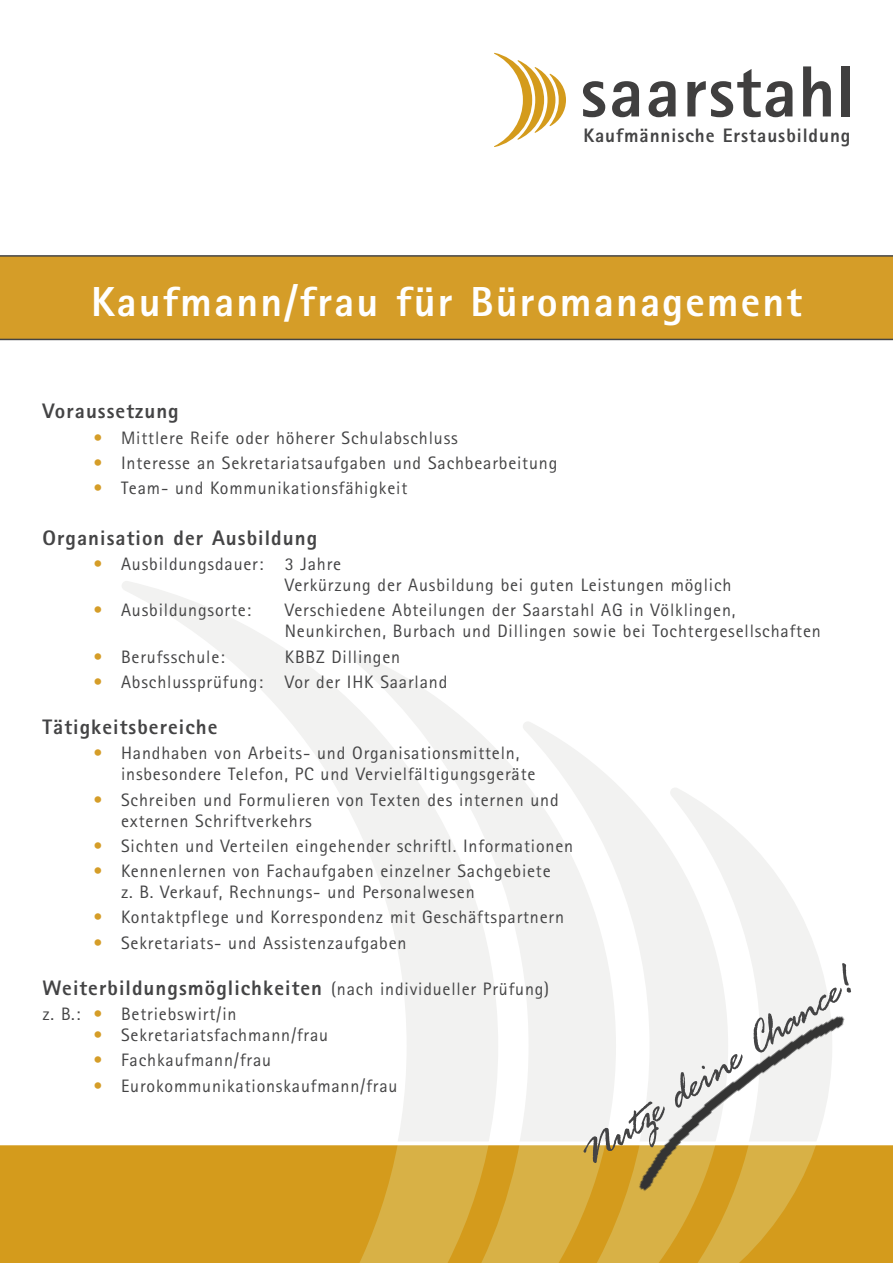
<style>
.page{position:relative;width:893px;height:1263px;background:#fff}
.page>*{position:absolute;margin:0;border:0;box-sizing:border-box;transform-origin:0 0}
.t1{font:46.35px "Rage Italic Plain";color:#444445}
.t2{font:800 42px "Rotis Sans Serif";letter-spacing:.05em;color:#fff}
.t3{font:800 21px "Rotis Sans Serif";letter-spacing:.05em;color:#444445}
.t4{font:800 19.5px "Rotis Sans Serif";letter-spacing:.05em;color:#444445}
.t5{font:18px/21px "Rotis Sans Serif";letter-spacing:.045em;color:#444445}
.s1{color:#d59d28}
.s2{font-weight:400;font-size:18px}
</style>
<div class="page">
<svg style="left:728px;top:823px;width:91px;height:136px;fill:#f2f2f1"></svg>
<svg style="left:616px;top:784px;width:112px;height:175px;fill:#f2f2f1"></svg>
<svg style="left:498px;top:722px;width:118px;height:419px;fill:#f2f2f1"></svg>
<svg style="left:122px;top:581px;width:376px;height:560px"></svg>
<div style="left:0;top:1142px;width:893px;height:121px;background:#d49b1c"></div>
<svg style="left:122px;top:1145px;width:656px;height:118px"></svg>
<hr style="left:0;top:1141px;width:893px;height:4px;background:#fff">
<img style="left:578px;top:959px;width:296px;height:260px">
<div style="left:0;top:255px;width:893px;height:85px;background:#d59d28"></div>
<svg style="left:494px;top:53px;width:72px;height:94px"></svg>
<svg style="left:583px;top:81px;width:22px;height:36px"></svg>
<svg style="left:612px;top:81px;width:27px;height:36px"></svg>
<svg style="left:649px;top:81px;width:27px;height:36px"></svg>
<svg style="left:803px;top:66px;width:28px;height:50px"></svg>
<div style="left:841px;top:66px;width:8px;height:50px;background:#403f3f"></div>
<svg style="left:687px;top:69px;width:105px;height:48px"></svg>
<p class="t4" style="left:583px;top:129px;width:269px">Kaufmännische Erstausbildung</p>
<h2 class="t2" style="left:91px;top:287px;width:712px">Kaufmann/frau für Büromanagement</h2>
<p class="t3" style="left:43px;top:404px;width:138px">Voraussetzung</p>
<p class="t5" style="left:94px;top:429px;width:366px"><span class="s1">•</span> Mittlere Reife oder höherer Schulabschluss</p>
<p class="t5" style="left:94px;top:454px;width:465px"><span class="s1">•</span> Interesse an Sekretariatsaufgaben und Sachbearbeitung</p>
<p class="t5" style="left:94px;top:479px;width:315px"><span class="s1">•</span> Team- und Kommunikationsfähigkeit</p>
<p class="t3" style="left:43px;top:530px;width:276px">Organisation der Ausbildung</p>
<p class="t5" style="left:285px;top:555px;width:448px;text-indent:-191px"><span class="s1">•</span> Ausbildungsdauer: 3 Jahre<br>Verkürzung der Ausbildung bei guten Leistungen möglich</p>
<p class="t5" style="left:94px;top:601px;width:159px"><span class="s1">•</span> Ausbildungsorte:</p>
<p class="t5" style="left:285px;top:601px;width:537px">Verschiedene Abteilungen der Saarstahl AG in Völklingen,<br>Neunkirchen, Burbach und Dillingen sowie bei Tochtergesellschaften</p>
<p class="t5" style="left:94px;top:648px;width:133px"><span class="s1">•</span> Berufsschule:</p>
<p class="t5" style="left:285px;top:648px;width:117px">KBBZ Dillingen</p>
<p class="t5" style="left:94px;top:673px;width:355px"><span class="s1">•</span> Abschlussprüfung: Vor der IHK Saarland</p>
<p class="t3" style="left:43px;top:719px;width:176px">Tätigkeitsbereiche</p>
<p class="t5" style="left:121px;top:744px;width:416px;text-indent:-28px"><span class="s1">•</span> Handhaben von Arbeits- und Organisationsmitteln, insbesondere Telefon, PC und Vervielfältigungsgeräte</p>
<p class="t5" style="left:121px;top:791px;width:439px;text-indent:-28px"><span class="s1">•</span> Schreiben und Formulieren von Texten des internen und externen Schriftverkehrs</p>
<p class="t5" style="left:94px;top:837px;width:481px"><span class="s1">•</span> Sichten und Verteilen eingehender schriftl. Informationen</p>
<p class="t5" style="left:121px;top:862px;width:431px;text-indent:-28px"><span class="s1">•</span> Kennenlernen von Fachaufgaben einzelner Sachgebiete z. B. Verkauf, Rechnungs- und Personalwesen</p>
<p class="t5" style="left:94px;top:908px;width:472px"><span class="s1">•</span> Kontaktpflege und Korrespondenz mit Geschäftspartnern</p>
<p class="t5" style="left:94px;top:934px;width:314px"><span class="s1">•</span> Sekretariats- und Assistenzaufgaben</p>
<p class="t3" style="left:43px;top:980px;width:508px">Weiterbildungsmöglichkeiten <span class="s2">(nach individueller Prüfung)</span></p>
<p class="t5" style="left:43px;top:1005px;width:195px">z. B.: <span class="s1">•</span> Betriebswirt/in</p>
<p class="t5" style="left:94px;top:1026px;width:236px"><span class="s1">•</span> Sekretariatsfachmann/frau</p>
<p class="t5" style="left:94px;top:1051px;width:179px"><span class="s1">•</span> Fachkaufmann/frau</p>
<p class="t5" style="left:94px;top:1077px;width:305px"><span class="s1">•</span> Eurokommunikationskaufmann/frau</p>
<h1 class="t1" style="left:575px;top:1144px;width:322px;rotate:-34deg">Nutze deine Chance!</h1>
</div>
